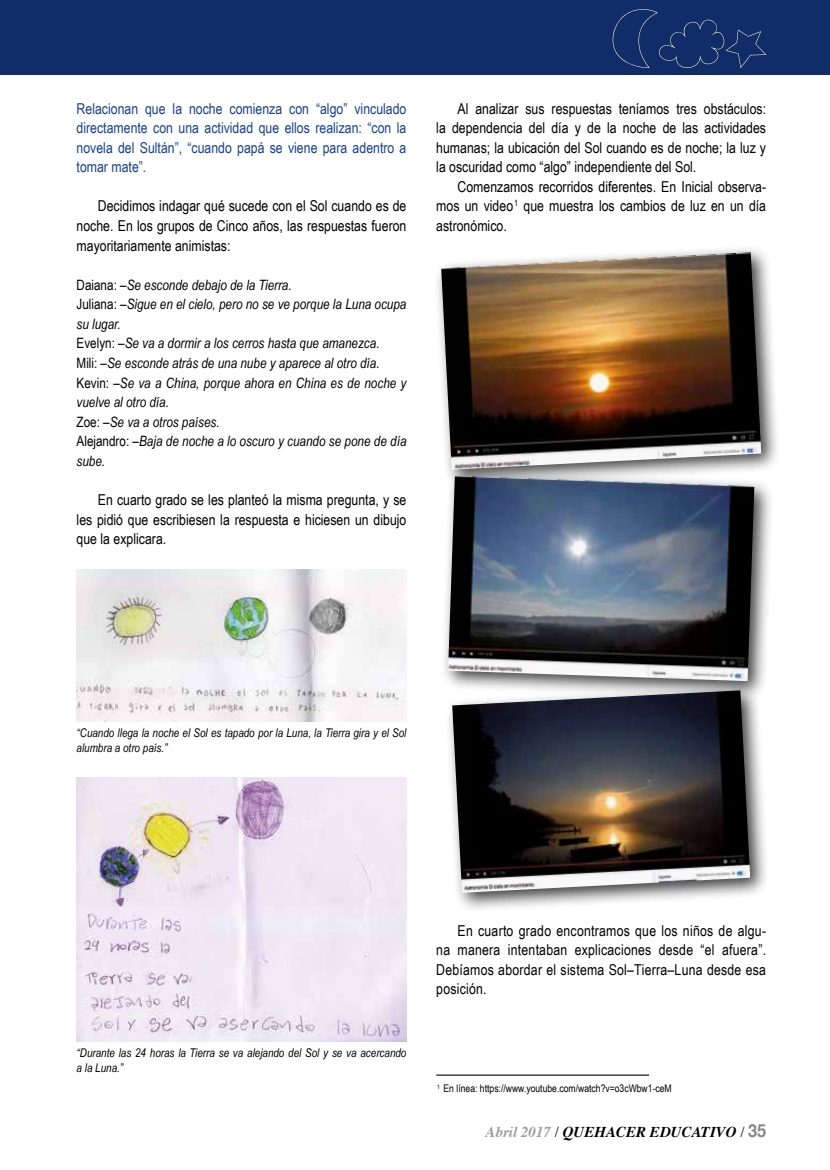
<style>
.page{position:relative;width:830px;height:1170px;background:#fff}
.page>*{position:absolute;margin:0;border:0;box-sizing:border-box;transform-origin:0 0}
.t1{font:15px/19.5px "Arial Narrow";color:#000;text-align:justify}
.t2{font:15px/19.5px "Arial Narrow";color:#164194;text-align:justify}
.t3{font:italic 700 15px "Times";color:#000}
.t4{font:italic 14.25px/19.5px "Arial Narrow";color:#000}
.t5{font:italic 12px/15px "Arial Narrow";color:#000}
.t6{font:10.5px "Arial Narrow";color:#000}
.s1{font-style:normal}
.s2{color:#9d9d9c}
.s3{font-weight:400;font-style:normal}
.s4{font-family:"Helvetica Neue";font-style:normal;font-size:18px;color:#878787}
</style>
<div class="page">
<img style="left:77px;top:569px;width:329px;height:153px">
<img style="left:77px;top:777px;width:329px;height:264px">
<hr style="left:436px;top:1074px;width:212px;height:1px;background:#000">
<div style="left:433px;top:244px;width:347px;height:668px;background:#000;opacity:.75"></div>
<img style="left:441px;top:252px;width:319px;height:217px">
<img style="left:448px;top:476px;width:306px;height:205px">
<img style="left:452px;top:690px;width:297px;height:202px">
<div style="left:0;top:0;width:829px;height:74px;background:#102d69"></div>
<svg style="left:612px;top:9px;width:153px;height:59px"></svg>
<p class="t2" style="left:77px;top:98px;width:331px">Relacionan que la noche comienza con “algo” vinculado directamente con una actividad que ellos realizan: “con la novela del Sultán”, “cuando papá se viene para adentro a tomar mate”.</p>
<p class="t1" style="left:77px;top:196px;width:331px;text-indent:21px">Decidimos indagar qué sucede con el Sol cuando es de noche. En los grupos de Cinco años, las respuestas fueron mayoritariamente animistas:</p>
<p class="t4" style="left:77px;top:275px;width:331px"><span class="s1">Daiana: –</span>Se esconde debajo de la Tierra.<br><span class="s1">Juliana: –</span>Sigue en el cielo, pero no se ve porque la Luna ocupa su lugar.<br><span class="s1">Evelyn: –</span>Se va a dormir a los cerros hasta que amanezca.<br><span class="s1">Mili: –</span>Se esconde atrás de una nube y aparece al otro día.<br><span class="s1">Kevin: –</span>Se va a China, porque ahora en China es de noche y vuelve al otro día.<br><span class="s1">Zoe: –</span>Se va a otros países.<br><span class="s1">Alejandro: –</span>Baja de noche a lo oscuro y cuando se pone de día sube.</p>
<p class="t1" style="left:77px;top:489px;width:331px;text-indent:21px">En cuarto grado se les planteó la misma pregunta, y se les pidió que escribiesen la respuesta e hiciesen un dibujo que la explicara.</p>
<p class="t1" style="left:436px;top:98px;width:331px;text-indent:21px">Al analizar sus respuestas teníamos tres obstáculos: la dependencia del día y de la noche de las actividades humanas; la ubicación del Sol cuando es de noche; la luz y la oscuridad como “algo” independiente del Sol.</p>
<p class="t1" style="left:436px;top:176px;width:331px;text-indent:21px">Comenzamos recorridos diferentes. En Inicial observa&shy;mos un video<sup>1</sup> que muestra los cambios de luz en un día astronómico.</p>
<p class="t5" style="left:77px;top:725px;width:331px">“Cuando llega la noche el Sol es tapado por la Luna, la Tierra gira y el Sol alumbra a otro país.”</p>
<p class="t5" style="left:77px;top:1044px;width:331px">“Durante las 24 horas la Tierra se va alejando del Sol y se va acercando a la Luna.”</p>
<p class="t1" style="left:436px;top:919px;width:331px;text-indent:21px">En cuarto grado encontramos que los niños de algu&shy;na manera intentaban explicaciones desde “el afuera”.<br>Debíamos abordar el sistema Sol–Tierra–Luna desde esa posición.</p>
<p class="t6" style="left:437px;top:1080px;width:236px"><sup>1</sup> En línea: https://www.youtube.com/watch?v=o3cWbw1-ceM</p>
<p class="t3" style="left:485px;top:1117px;width:282px"><span class="s2">Abril 2017</span> <span class="s3">/</span> QUEHACER EDUCATIVO <span class="s3">/</span> <span class="s4">35</span></p>
</div>
